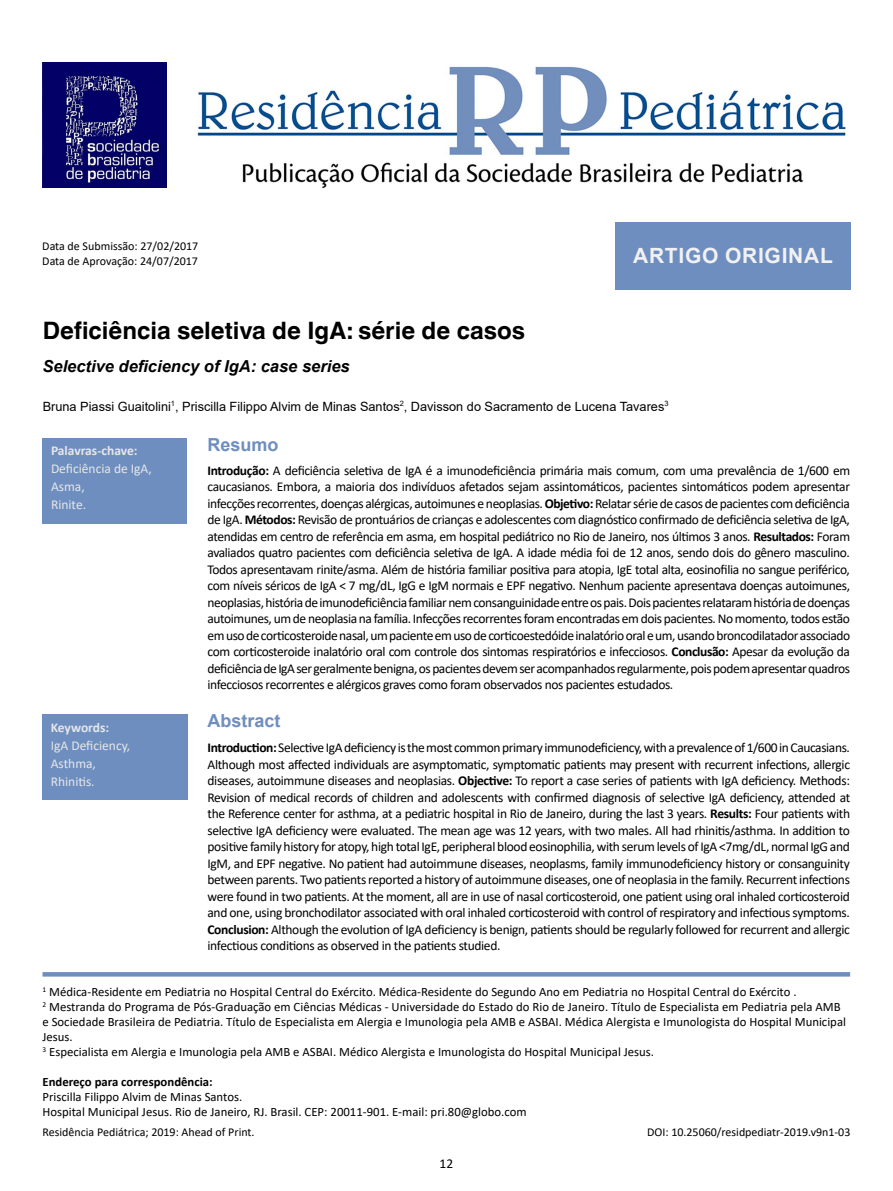
<style>
.page{position:relative;width:893px;height:1191px;background:#fff}
.page>*{position:absolute;margin:0;border:0;box-sizing:border-box;transform-origin:0 0}
.t1{font:700 24px "Helvetica World";color:#000}
.t2{font:700 21px "Arial";letter-spacing:.035em;color:#f1f1f2}
.t3{font:700 18px "Arial";color:#6e8ebf}
.t4{font:italic 700 16.5px "Arial";color:#000}
.t5{font:13.5px/16.5px "Calibri";letter-spacing:-.03em;color:#000;text-align:justify}
.t6{font:13.5px/18px "Calibri";color:#e6e7e8}
.t7{font:700 13.5px "Calibri";letter-spacing:-.005em;color:#e6e7e8}
.t8{font:12.75px/15px "Calibri";color:#000}
.t9{font:12.75px "Arial";color:#000}
.t10{font:700 12.75px "Calibri";color:#000}
.t11{font:12px/15px "Calibri";color:#000}
.s1{font-weight:700}
</style>
<div class="page">
<svg style="left:43px;top:972px;width:807px;height:4px;background:#7190c0"></svg>
<img style="left:197px;top:66px;width:649px;height:123px">
<img style="left:43px;top:62px;width:123px;height:126px">
<div style="left:43px;top:438px;width:144px;height:86px;background:#6e8ebf"></div>
<div style="left:42px;top:714px;width:145px;height:86px;background:#6e8ebf"></div>
<div style="left:615px;top:222px;width:235px;height:67px;background:#6e8ebf"></div>
<p class="t11" style="left:42px;top:238px;width:158px">Data de Submissão: 27/02/2017<br>Data de Aprovação: 24/07/2017</p>
<h1 class="t1" style="left:43px;top:316px;width:484px">Deficiência seletiva de IgA: série de casos</h1>
<p class="t4" style="left:43px;top:355px;width:309px">Selective deficiency of IgA: case series</p>
<h2 class="t2" style="left:633px;top:241px;width:201px">ARTIGO ORIGINAL</h2>
<p class="t9" style="left:43px;top:397px;width:627px">Bruna Piassi Guaitolini<sup>1</sup>, Priscilla Filippo Alvim de Minas Santos<sup>2</sup>, Davisson do Sacramento de Lucena Tavares<sup>3</sup></p>
<p class="t7" style="left:51px;top:441px;width:88px">Palavras-chave:</p>
<p class="t6" style="left:51px;top:459px;width:102px">Deficiência de IgA,<br>Asma,<br>Rinite.</p>
<p class="t7" style="left:51px;top:717px;width:60px">Keywords:</p>
<p class="t6" style="left:51px;top:735px;width:81px">IgA Deficiency,<br>Asthma,<br>Rhinitis.</p>
<h3 class="t3" style="left:208px;top:432px;width:73px">Resumo</h3>
<p class="t5" style="left:208px;top:461px;width:644px"><span class="s1">Introdução:</span> A deficiência seletiva de IgA é a imunodeficiência primária mais comum, com uma prevalência de 1/600 em caucasianos. Embora, a maioria dos indivíduos afetados sejam assintomáticos, pacientes sintomáticos podem apresentar infecções recorrentes, doenças alérgicas, autoimunes e neoplasias. <span class="s1">Objetivo:</span> Relatar série de casos de pacientes com deficiência de IgA. <span class="s1">Métodos:</span> Revisão de prontuários de crianças e adolescentes com diagnóstico confirmado de deficiência seletiva de IgA, atendidas em centro de referência em asma, em hospital pediátrico no Rio de Janeiro, nos últimos 3 anos. <span class="s1">Resultados:</span> Foram avaliados quatro pacientes com deficiência seletiva de IgA. A idade média foi de 12 anos, sendo dois do gênero masculino.<br>Todos apresentavam rinite/asma. Além de história familiar positiva para atopia, IgE total alta, eosinofilia no sangue periférico, com níveis séricos de IgA &lt; 7 mg/dL, IgG e IgM normais e EPF negativo. Nenhum paciente apresentava doenças autoimunes, neoplasias, história de imunodeficiência familiar nem consanguinidade entre os pais. Dois pacientes relataram história de doenças autoimunes, um de neoplasia na família. Infecções recorrentes foram encontradas em dois pacientes. No momento, todos estão em uso de corticosteroide nasal, um paciente em uso de corticoestedóide inalatório oral e um, usando broncodilatador associado com corticosteroide inalatório oral com controle dos sintomas respiratórios e infecciosos. <span class="s1">Conclusão:</span> Apesar da evolução da deficiência de IgA ser geralmente benigna, os pacientes devem ser acompanhados regularmente, pois podem apresentar quadros infecciosos recorrentes e alérgicos graves como foram observados nos pacientes estudados.</p>
<h3 class="t3" style="left:208px;top:708px;width:75px">Abstract</h3>
<p class="t5" style="left:208px;top:739px;width:644px"><span class="s1">Introduction:</span> Selective IgA deficiency is the most common primary immunodeficiency, with a prevalence of 1/600 in Caucasians.<br>Although most affected individuals are asymptomatic, symptomatic patients may present with recurrent infections, allergic diseases, autoimmune diseases and neoplasias. <span class="s1">Objective:</span> To report a case series of patients with IgA deficiency. Methods:<br>Revision of medical records of children and adolescents with confirmed diagnosis of selective IgA deficiency, attended at the Reference center for asthma, at a pediatric hospital in Rio de Janeiro, during the last 3 years. <span class="s1">Results:</span> Four patients with selective IgA deficiency were evaluated. The mean age was 12 years, with two males. All had rhinitis/asthma. In addition to positive family history for atopy, high total IgE, peripheral blood eosinophilia, with serum levels of IgA &lt;7mg/dL, normal IgG and IgM, and EPF negative. No patient had autoimmune diseases, neoplasms, family immunodeficiency history or consanguinity between parents. Two patients reported a history of autoimmune diseases, one of neoplasia in the family. Recurrent infections were found in two patients. At the moment, all are in use of nasal corticosteroid, one patient using oral inhaled corticosteroid and one, using bronchodilator associated with oral inhaled corticosteroid with control of respiratory and infectious symptoms.<br><span class="s1">Conclusion:</span> Although the evolution of IgA deficiency is benign, patients should be regularly followed for recurrent and allergic infectious conditions as observed in the patients studied.</p>
<p class="t8" style="left:43px;top:983px;width:805px"><sup>1</sup> Médica-Residente em Pediatria no Hospital Central do Exército. Médica-Residente do Segundo Ano em Pediatria no Hospital Central do Exército .<br><sup>2</sup> Mestranda do Programa de Pós-Graduação em Ciências Médicas - Universidade do Estado do Rio de Janeiro. Título de Especialista em Pediatria pela AMB e Sociedade Brasileira de Pediatria. Título de Especialista em Alergia e Imunologia pela AMB e ASBAI. Médica Alergista e Imunologista do Hospital Municipal Jesus.<br><sup>3</sup> Especialista em Alergia e Imunologia pela AMB e ASBAI. Médico Alergista e Imunologista do Hospital Municipal Jesus.</p>
<p class="t10" style="left:43px;top:1072px;width:172px">Endereço para correspondência:</p>
<p class="t8" style="left:43px;top:1088px;width:486px">Priscilla Filippo Alvim de Minas Santos.<br>Hospital Municipal Jesus. Rio de Janeiro, RJ. Brasil. CEP: 20011-901. E-mail: pri.80@globo.com</p>
<p class="t11" style="left:43px;top:1124px;width:214px">Residência Pediátrica; 2019: Ahead of Print.</p>
<p class="t5" style="left:440px;top:1154px;width:15px">12</p>
<p class="t11" style="left:647px;top:1124px;width:205px">DOI: 10.25060/residpediatr-2019.v9n1-03</p>
</div>
